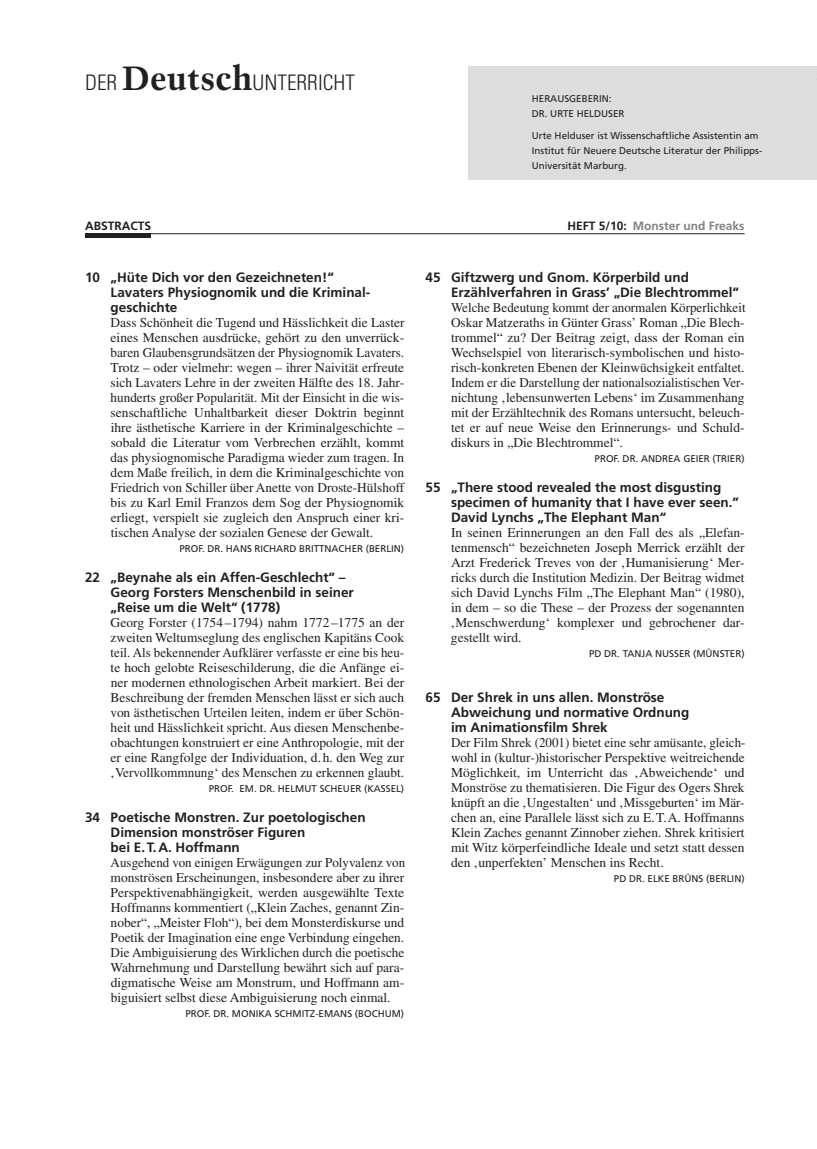
<style>
.page{position:relative;width:817px;height:1149px;background:#fff}
.page>*{position:absolute;margin:0;border:0;box-sizing:border-box;transform-origin:0 0}
.t1{font:300 condensed 21.45px "Univers LT Std";color:#231f20}
.t2{font:13.5px/15px "Times LT Std";color:#231f20;text-align:justify}
.t3{font:13.5px/15px "Times LT Std";color:#231f20;text-align:justify;scale:.96 1}
.t4{font:700 13.5px/15px "Frutiger LT Std";color:#231f20}
.t5{font:700 12px "Frutiger LT Std";color:#808285}
.t6{font:700 12px "Frutiger LT Std";color:#231f20}
.t7{font:9.75px/15px "Frutiger LT Std";color:#231f20}
.s1{font-family:"Trump Mediaeval LT Std";font-weight:700;font-stretch:normal;font-size:33.6px}
.s2{color:#231f20}
</style>
<div class="page">
<hr style="left:85px;top:233px;width:659px;height:1px;background:#231f20">
<div style="left:85px;top:233px;width:66px;height:5px;background:#231f20"></div>
<div style="left:468px;top:66px;width:348px;height:113px;background:#dcdddf"></div>
<h1 class="t1" style="left:85px;top:70px;width:271px">DER <span class="s1">Deutsch</span>UNTERRICHT</h1>
<p class="t7" style="left:532px;top:91px;width:94px">HERAUSGEBERIN:<br>DR. URTE HELDUSER</p>
<p class="t7" style="left:532px;top:128px;width:232px">URTE HELDUSER IST WISSENSCHAFTLICHE ASSISTENTIN AM<br>INSTITUT FÜR NEUERE DEUTSCHE LITERATUR DER PHILIPPS-<br>UNIVERSITÄT MARBURG.</p>
<p class="t6" style="left:85px;top:218px;width:68px">AbstrActs</p>
<p class="t5" style="left:567px;top:218px;width:179px"><span class="s2">Heft 5/10:</span> Monster und freaks</p>
<p class="t4" style="left:111px;top:269px;width:261px;text-indent:-26px">10 „Hüte Dich vor den Gezeichneten!“<br>Lavaters Physiognomik und die Kriminal&shy;geschichte</p>
<p class="t2" style="left:111px;top:314px;width:295px">Dass Schönheit die Tugend und Hässlichkeit die Laster eines Menschen ausdrücke, gehört zu den unverrück&shy;baren Glaubensgrundsätzen der Physiognomik Lavaters.<br>Trotz – oder vielmehr: wegen – ihrer Naivität erfreute sich Lavaters Lehre in der zweiten Hälfte des 18. Jahr&shy;hunderts großer Popularität. Mit der Einsicht in die wis&shy;senschaftliche Unhaltbarkeit dieser Doktrin beginnt ihre ästhetische Karriere in der Kriminalgeschichte – sobald die Literatur vom Verbrechen erzählt, kommt das physiognomische Paradigma wieder zum tragen. In dem Maße freilich, in dem die Kriminalgeschichte von Friedrich von Schiller über Anette von Droste-Hülshoff bis zu Karl Emil Franzos dem Sog der Physiognomik erliegt, verspielt sie zugleich den Anspruch einer kri&shy;tischen Analyse der sozialen Genese der Gewalt.</p>
<p class="t7" style="left:179px;top:540px;width:226px">PROF. DR. HANS RICHARD BRITTNACHER (BERLIN)</p>
<p class="t4" style="left:111px;top:569px;width:245px;text-indent:-26px">22 „beynahe als ein Affen-Geschlecht“ –<br>Georg forsters Menschenbild in seiner „reise um die Welt“ (1778)</p>
<p class="t2" style="left:111px;top:614px;width:295px">Georg Forster (1754 –1794) nahm 1772 –1775 an der zweiten Weltumseglung des englischen Kapitäns Cook teil. Als bekennender Aufklärer verfasste er eine bis heu&shy;te hoch gelobte Reiseschilderung, die die Anfänge ei&shy;ner modernen ethnologischen Arbeit markiert. Bei der Beschreibung der fremden Menschen lässt er sich auch von ästhetischen Urteilen leiten, indem er über Schön&shy;heit und Hässlichkeit spricht. Aus diesen Menschenbe&shy;obachtungen konstruiert er eine Anthropologie, mit der er eine Rangfolge der Individuation, d. h. den Weg zur ‚Vervollkommnung‘ des Menschen zu erkennen glaubt.</p>
<p class="t7" style="left:209px;top:780px;width:197px">PROF. EM. DR. HELMUT SCHEUER (KASSEL)</p>
<p class="t4" style="left:111px;top:809px;width:256px;text-indent:-26px">34 Poetische Monstren. Zur poetologischen<br>Dimension monströser figuren<br>bei e. t. A. Hoffmann</p>
<p class="t2" style="left:111px;top:854px;width:296px">Ausgehend von einigen Erwägungen zur Polyvalenz von monströsen Erscheinungen, insbesondere aber zu ihrer Perspektivenabhängigkeit, werden ausgewählte Texte Hoffmanns kommentiert („Klein Zaches, genannt Zin&shy;nober“, „Meister Floh“), bei dem Monsterdiskurse und Poetik der Imagination eine enge Verbindung eingehen.<br>Die Ambiguisierung des Wirklichen durch die poetische Wahrnehmung und Darstellung bewährt sich auf para&shy;digmatische Weise am Monstrum, und Hoffmann am&shy;biguisiert selbst diese Ambiguisierung noch einmal.</p>
<p class="t7" style="left:185px;top:1005px;width:220px">PROF. DR. MONIKA SCHMITZ-EMANS (BOCHUM)</p>
<p class="t4" style="left:451px;top:269px;width:289px;text-indent:-26px">45 Giftzwerg und Gnom. Körperbild und erzählverfahren in Grass’ „Die blechtrommel“</p>
<p class="t3" style="left:451px;top:299px;width:308px">Welche Bedeutung kommt der anormalen Körperlichkeit Oskar Matzeraths in Günter Grass’ Roman „Die Blech&shy;trommel“ zu? Der Beitrag zeigt, dass der Roman ein Wechselspiel von literarisch-symbolischen und histo&shy;risch-konkreten Ebenen der Kleinwüchsigkeit entfaltet.<br>Indem er die Darstellung der nationalsozialistischen Ver&shy;nichtung ‚lebensunwerten Lebens‘ im Zusammenhang mit der Erzähltechnik des Romans untersucht, beleuch&shy;tet er auf neue Weise den Erinnerungs- und Schuld&shy;diskurs in „Die Blechtrommel“.</p>
<p class="t7" style="left:594px;top:450px;width:151px">PROF. DR. ANDREA GEIER (TRIER)</p>
<p class="t4" style="left:451px;top:479px;width:289px;text-indent:-26px">55 „there stood revealed the most disgusting specimen of humanity that I have ever seen.”<br>David Lynchs „the elephant Man“</p>
<p class="t2" style="left:451px;top:524px;width:295px">In seinen Erinnerungen an den Fall des als „Elefan&shy;tenmensch“ bezeichneten Joseph Merrick erzählt der Arzt Frederick Treves von der ‚Humanisierung‘ Mer&shy;ricks durch die Institution Medizin. Der Beitrag widmet sich David Lynchs Film „The Elephant Man“ (1980), in dem – so die These – der Prozess der sogenannten ‚Menschwerdung‘ komplexer und gebrochener dar&shy;gestellt wird.</p>
<p class="t7" style="left:589px;top:645px;width:157px">PD DR. TANJA NUSSER (MÜNSTER)</p>
<p class="t4" style="left:451px;top:689px;width:240px;text-indent:-26px">65 Der shrek in uns allen. Monströse<br>Abweichung und normative Ordnung im Animationsfilm shrek</p>
<p class="t3" style="left:451px;top:734px;width:308px">Der Film Shrek (2001) bietet eine sehr amüsante, gleich&shy;wohl in (kultur-)historischer Perspektive weitreichende Möglichkeit, im Unterricht das ‚Abweichende‘ und Monströse zu thematisieren. Die Figur des Ogers Shrek knüpft an die ‚Ungestalten‘ und ‚Missgeburten‘ im Mär&shy;chen an, eine Parallele lässt sich zu E. T. A. Hoffmanns Klein Zaches genannt Zinnober ziehen. Shrek kritisiert mit Witz körperfeindliche Ideale und setzt statt dessen den ‚unperfekten’ Menschen ins Recht.</p>
<p class="t7" style="left:614px;top:870px;width:132px">PD DR. ELKE BRÜNS (BERLIN)</p>
</div>
